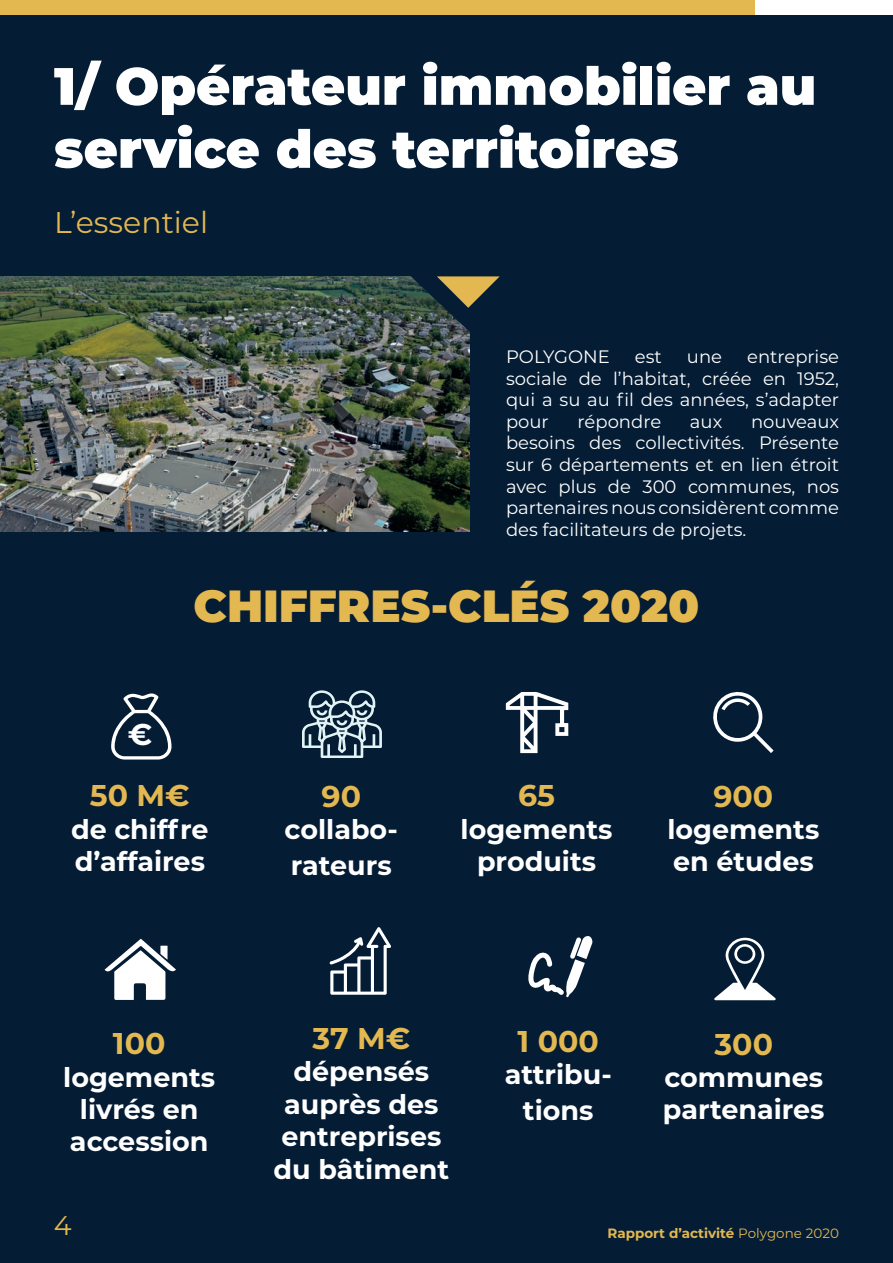
<style>
.page{position:relative;width:893px;height:1263px;background:#fff}
.page>*{position:absolute;margin:0;border:0;box-sizing:border-box;transform-origin:0 0}
.t1{font:900 52.5px/63px "Montserrat";color:#fff}
.t2{font:900 45px "Montserrat";color:#e3b851}
.t3{font:700 30px "Montserrat";color:#e3b851}
.t4{font:30px "Montserrat";color:#e3b851}
.t5{font:700 30px "Montserrat";color:#fff}
.t6{font:700 27px/32.4px "Montserrat";color:#fff;text-align:center}
.t7{font:27px "Montserrat";color:#e3b851}
.t8{font:18px/21.6px "Montserrat";color:#fff;text-align:justify}
.t9{font:700 13.5px "Montserrat";color:#e3b851}
.s1{font-weight:400}
</style>
<div class="page">
<div style="left:0;top:0;width:755px;height:78px;background:#e3b851"></div>
<div style="left:0;top:16px;width:893px;height:1247px;background:#041c34"></div>
<img style="left:0;top:276px;width:469px;height:255px">
<svg style="left:409px;top:276px;width:91px;height:57px"></svg>
<svg style="left:506px;top:692px;width:62px;height:61px"></svg>
<svg style="left:713px;top:692px;width:61px;height:61px"></svg>
<svg style="left:111px;top:693px;width:61px;height:66px"></svg>
<svg style="left:105px;top:939px;width:71px;height:61px"></svg>
<svg style="left:329px;top:927px;width:62px;height:68px"></svg>
<svg style="left:714px;top:937px;width:62px;height:63px"></svg>
<svg style="left:734px;top:944px;width:21px;height:20px"></svg>
<div style="left:737px;top:946px;width:16px;height:15px;background:#031c34;border-radius:50%"></div>
<svg style="left:528px;top:936px;width:64px;height:61px"></svg>
<svg style="left:302px;top:690px;width:80px;height:68px"></svg>
<h1 class="t1" style="left:54px;top:51px;width:764px">1/ Opérateur immobilier au service des territoires</h1>
<h3 class="t4" style="left:54px;top:202px;width:156px">L’essentiel</h3>
<p class="t8" style="left:506px;top:345px;width:335px;text-indent:241px">entreprise sociale de l’habitat, créée en 1952, qui a su au fil des années, s’adapter pour</p>
<p class="t8" style="left:506px;top:345px;width:105px">POLYGONE</p>
<p class="t8" style="left:635px;top:345px;width:28px">est</p>
<p class="t8" style="left:687px;top:345px;width:37px">une</p>
<p class="t8" style="left:578px;top:410px;width:85px">répondre</p>
<p class="t8" style="left:690px;top:410px;width:34px">aux</p>
<p class="t8" style="left:506px;top:410px;width:335px;text-indent:245px">nouveaux besoins des collectivités. Présente sur 6 départements et en lien étroit avec plus de 300 communes, nos partenaires nous considèrent comme des facilitateurs de projets.</p>
<h3 class="t5" style="left:128px;top:713px;width:26px">€</h3>
<h2 class="t2" style="left:194px;top:572px;width:507px">CHIFFRES-CLÉS 2020</h2>
<h3 class="t3" style="left:90px;top:774px;width:101px">50 M€</h3>
<h3 class="t6" style="left:71px;top:811px;width:139px;text-align:left">de chiffre d’affaires</h3>
<h3 class="t3" style="left:322px;top:774px;width:41px">90</h3>
<h3 class="t6" style="left:285px;top:810px;width:115px;line-height:36px;text-align:left">collabo&shy;rateurs</h3>
<h3 class="t3" style="left:518px;top:774px;width:38px">65</h3>
<h3 class="t6" style="left:461px;top:811px;width:154px">logements produits</h3>
<h3 class="t3" style="left:713px;top:774px;width:61px">900</h3>
<h3 class="t6" style="left:667px;top:812px;width:154px;text-align:left">logements en études</h3>
<h3 class="t3" style="left:113px;top:1022px;width:54px">100</h3>
<h3 class="t6" style="left:63px;top:1059px;width:154px">logements livrés en accession</h3>
<h3 class="t3" style="left:313px;top:1017px;width:99px">37 M€</h3>
<h3 class="t6" style="left:274px;top:1054px;width:177px">dépensés auprès des entreprises du bâtiment</h3>
<h3 class="t3" style="left:518px;top:1020px;width:83px">1 000</h3>
<h3 class="t6" style="left:505px;top:1055px;width:109px;line-height:36px">attribu&shy;tions</h3>
<h3 class="t3" style="left:714px;top:1022px;width:60px">300</h3>
<h3 class="t6" style="left:663px;top:1060px;width:163px;text-align:left">communes partenaires</h3>
<h3 class="t7" style="left:54px;top:1207px;width:19px">4</h3>
<p class="t9" style="left:608px;top:1223px;width:233px">Rapport d’activité <span class="s1">Polygone 2020</span></p>
</div>
